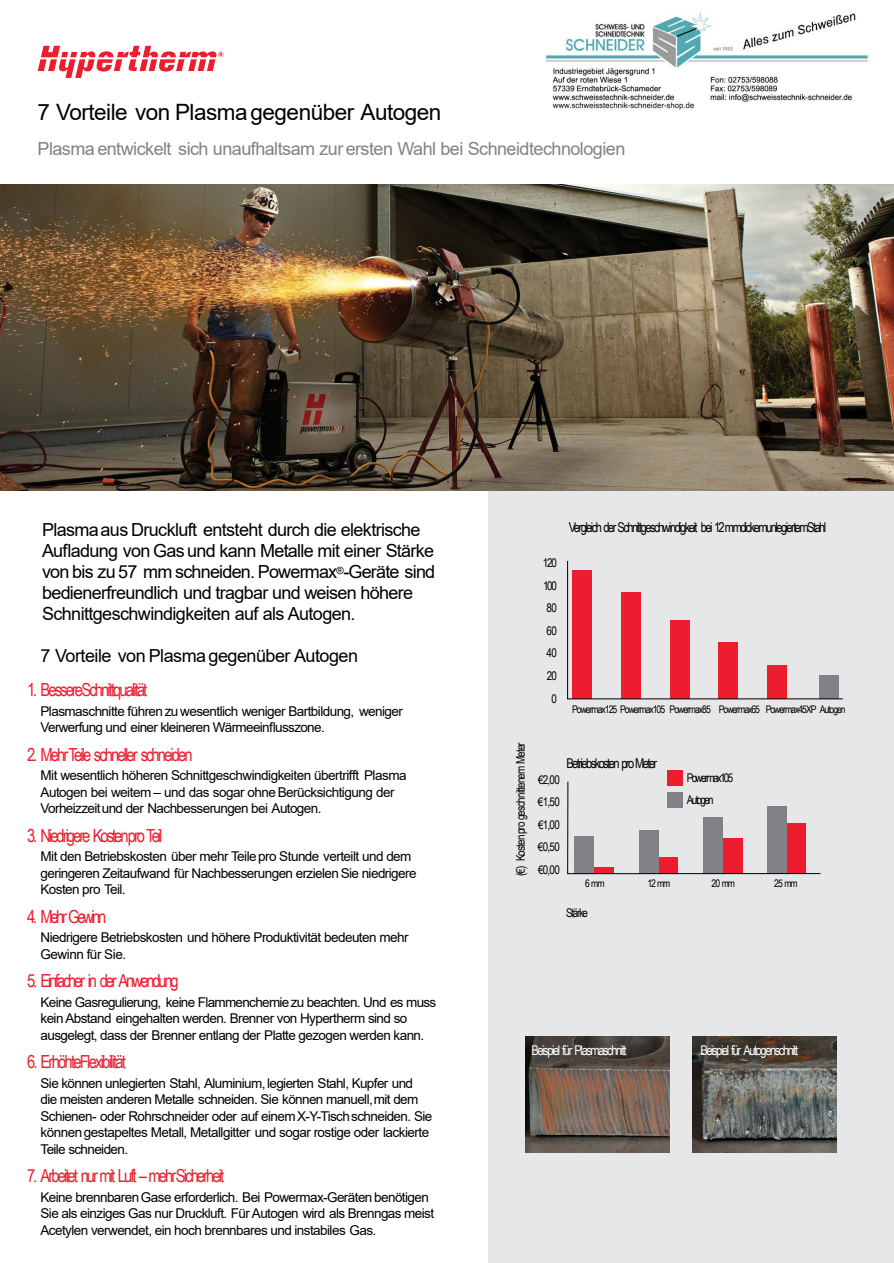
<style>
.page{position:relative;width:894px;height:1263px;background:#fff}
.page>*{position:absolute;margin:0;border:0;box-sizing:border-box;transform-origin:0 0}
.t1{font:22.5px "Arial";letter-spacing:-.02em;color:#000}
.t2{font:18px/21px "Arial";letter-spacing:-.04em;color:#000}
.t3{font:18px "Arial Narrow";letter-spacing:-.105em;color:#ed1c2e}
.t4{font:18px "Arial";letter-spacing:-.03em;color:#808285}
.t5{font:18px "Arial Narrow";letter-spacing:-.125em;color:#ed1c2e}
.t6{font:18px "Arial Narrow";letter-spacing:-.135em;color:#ed1c2e}
.t7{font:13.5px/16.5px "Arial";letter-spacing:-.045em;color:#000}
.t8{font:13.5px "Arial Narrow";letter-spacing:-.115em;color:#000}
.t9{font:13.5px "Arial Narrow";letter-spacing:-.105em;color:#fff}
.t10{font:12px/22.5px "Arial Narrow";letter-spacing:-.065em;color:#000;text-align:justify}
.t11{font:12px "Arial Narrow";letter-spacing:-.14em;color:#000}
.t12{font:12px/22.6px "Arial Narrow";letter-spacing:-.09em;color:#000;text-align:right}
.t13{font:10.5px "Arial Narrow";letter-spacing:-.095em;color:#000}
</style>
<div class="page">
<div style="left:488px;top:485px;width:405px;height:778px;background:#e6e7e8"></div>
<svg style="left:38px;top:46px;width:185px;height:32px"></svg>
<img style="left:0;top:185px;width:893px;height:305px">
<img style="left:525px;top:1036px;width:144px;height:117px">
<img style="left:692px;top:1036px;width:144px;height:117px">
<div style="left:667px;top:770px;width:15px;height:15px;background:#ed1c2e"></div>
<svg style="left:567px;top:781px;width:253px;height:93px"></svg>
<svg style="left:567px;top:560px;width:276px;height:140px"></svg>
<img style="left:545px;top:11px;width:324px;height:99px">
<h1 class="t1" style="left:38px;top:104px;width:405px">7 Vorteile von Plasmagegenüber Autogen</h1>
<h2 class="t4" style="left:38px;top:142px;width:589px">Plasma entwickelt sich unaufhaltsam zurersten Wahl bei Schneidtechnologien</h2>
<p class="t2" style="left:42px;top:520px;width:394px">Plasmaaus Druckluft entsteht durch die elektrische Aufladung von Gas und kann Metalle mit einer Stärke von bis zu 57 mm schneiden. Powermax<sup>®</sup>-Geräte sind bedienerfreundlich und tragbar und weisen höhere Schnittgeschwindigkeiten auf als Autogen.</p>
<h2 class="t2" style="left:40px;top:646px;width:319px">7 Vorteile von Plasma gegenüber Autogen</h2>
<h2 class="t3" style="left:27px;top:683px;width:122px">1. BessereSchnittqualität</h2>
<p class="t7" style="left:40px;top:704px;width:364px">Plasmaschnitte führen zu wesentlich weniger Bartbildung, weniger<br>Verwerfung und einer kleineren Wärmeeinflusszone.</p>
<h2 class="t3" style="left:27px;top:747px;width:167px">2. MehrTeile schneller schneiden</h2>
<p class="t7" style="left:40px;top:768px;width:367px">Mit wesentlich höheren Schnittgeschwindigkeiten übertrifft Plasma<br>Autogen bei weitem – und das sogar ohneBerücksichtigung der<br>Vorheizzeitund der Nachbesserungen bei Autogen.</p>
<h2 class="t3" style="left:27px;top:828px;width:137px">3. Niedrigere Kostenpro Teil</h2>
<p class="t7" style="left:40px;top:849px;width:377px">Mit den Betriebskosten über mehr Teilepro Stunde verteilt und dem geringeren Zeitaufwand für Nachbesserungen erzielen Sie niedrigere<br>Kosten pro Teil.</p>
<h2 class="t6" style="left:27px;top:909px;width:81px">4. Mehr Gewinn</h2>
<p class="t7" style="left:40px;top:930px;width:369px">Niedrigere Betriebskosten und höhere Produktivität bedeuten mehr<br>Gewinn für Sie.</p>
<h2 class="t5" style="left:27px;top:974px;width:153px">5. Einfacher in der Anwendung</h2>
<p class="t7" style="left:40px;top:995px;width:397px">Keine Gasregulierung, keine Flammenchemiezu beachten. Und es muss kein Abstand eingehalten werden. Brenner von Hypertherm sind so ausgelegt, dass der Brenner entlang der Platte gezogen werden kann.</p>
<h2 class="t3" style="left:27px;top:1055px;width:100px">6. ErhöhteFlexibilität</h2>
<p class="t7" style="left:40px;top:1076px;width:393px">Sie können unlegierten Stahl, Aluminium, legierten Stahl, Kupfer und die meisten anderen Metalle schneiden. Sie können manuell,mit dem Schienen- oder Rohrschneider oder auf einem X-Y-Tischschneiden. Sie können gestapeltes Metall, Metallgitter und sogar rostige oder lackierte Teile schneiden.</p>
<h2 class="t3" style="left:27px;top:1169px;width:199px">7. Arbeitet nur mit Luft – mehrSicherheit</h2>
<p class="t7" style="left:40px;top:1190px;width:395px">Keine brennbaren Gase erforderlich. Bei Powermax-Geräten benötigen<br>Sie als einziges Gas nur Druckluft. Für Autogen wird als Brenngas meist<br>Acetylen verwendet, ein hoch brennbares und instabiles Gas.</p>
<p class="t12" style="left:542px;top:553px;width:16px">120<br>100<br>80<br>60<br>40<br>20<br>0</p>
<p class="t8" style="left:568px;top:522px;width:259px">Vergleich der Schnittgeschwindigkeit bei 12mmdickemunlegiertemStahl</p>
<p class="t13" style="left:572px;top:705px;width:275px">Powermax125 Powermax105 Powermax85 Powermax65 Powermax45XP Autogen</p>
<p class="t10" style="left:510px;top:876px;width:135px;rotate:-90deg">(€) Kostenpro geschnittenem Meter</p>
<p class="t8" style="left:566px;top:758px;width:92px">Betriebskosten pro Meter</p>
<p class="t10" style="left:537px;top:770px;width:23px">€2,00 €1,50 €1,00 €0,50 €0,00</p>
<p class="t11" style="left:686px;top:773px;width:48px">Powermax105</p>
<p class="t11" style="left:686px;top:795px;width:28px">Autogen</p>
<p class="t13" style="left:584px;top:879px;width:21px">6mm</p>
<p class="t13" style="left:647px;top:879px;width:24px">12 mm</p>
<p class="t13" style="left:711px;top:879px;width:25px">20 mm</p>
<p class="t13" style="left:774px;top:879px;width:25px">25 mm</p>
<p class="t10" style="left:566px;top:902px;width:23px">Stärke</p>
<p class="t9" style="left:531px;top:1045px;width:96px">Beispiel für Plasmaschnitt</p>
<p class="t9" style="left:700px;top:1045px;width:99px">Beispiel für Autogenschnitt</p>
</div>
